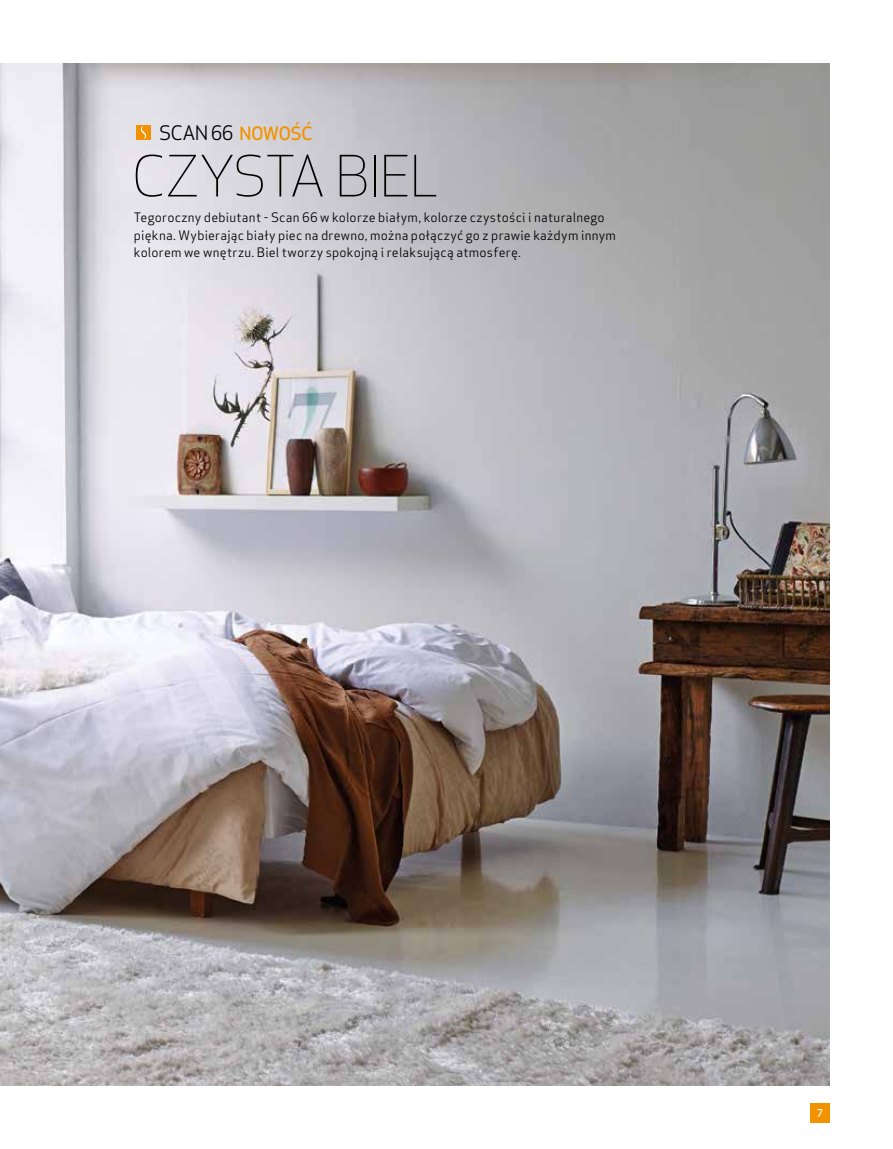
<style>
.page{position:relative;width:893px;height:1149px;background:#fff}
.page>*{position:absolute;margin:0;border:0;box-sizing:border-box;transform-origin:0 0}
.t1{font:300 55.5px "Apex Sans";letter-spacing:-.03em;color:#000}
.t2{font:19.5px "Apex Sans";letter-spacing:-.035em;color:#000}
.t3{font:12.75px/17.2px "Apex Sans";letter-spacing:.02em;color:#000}
.t4{font:500 10.5px "Apex Sans";color:#fff}
.s1{font-weight:500;font-size:18px;color:#f39200}
</style>
<div class="page">
<img style="left:0;top:64px;width:829px;height:1020px">
<div style="left:136px;top:125px;width:15px;height:15px;background:#f39200"></div>
<svg style="left:140px;top:126px;width:7px;height:13px"></svg>
<div style="left:810px;top:1102px;width:19px;height:20px;background:#f39200"></div>
<h2 class="t2" style="left:159px;top:117px;width:155px">SCAN 66 <span class="s1">NOWOŚĆ</span></h2>
<h1 class="t1" style="left:132px;top:140px;width:309px">CZYSTA BIEL</h1>
<p class="t3" style="left:134px;top:208px;width:484px">Tegoroczny debiutant - Scan 66 w kolorze białym, kolorze czystości i naturalnego piękna. Wybierając biały piec na drewno, można połączyć go z prawie każdym innym kolorem we wnętrzu. Biel tworzy spokojną i relaksującą atmosferę.</p>
<p class="t4" style="left:817px;top:1103px;width:8px">7</p>
</div>
